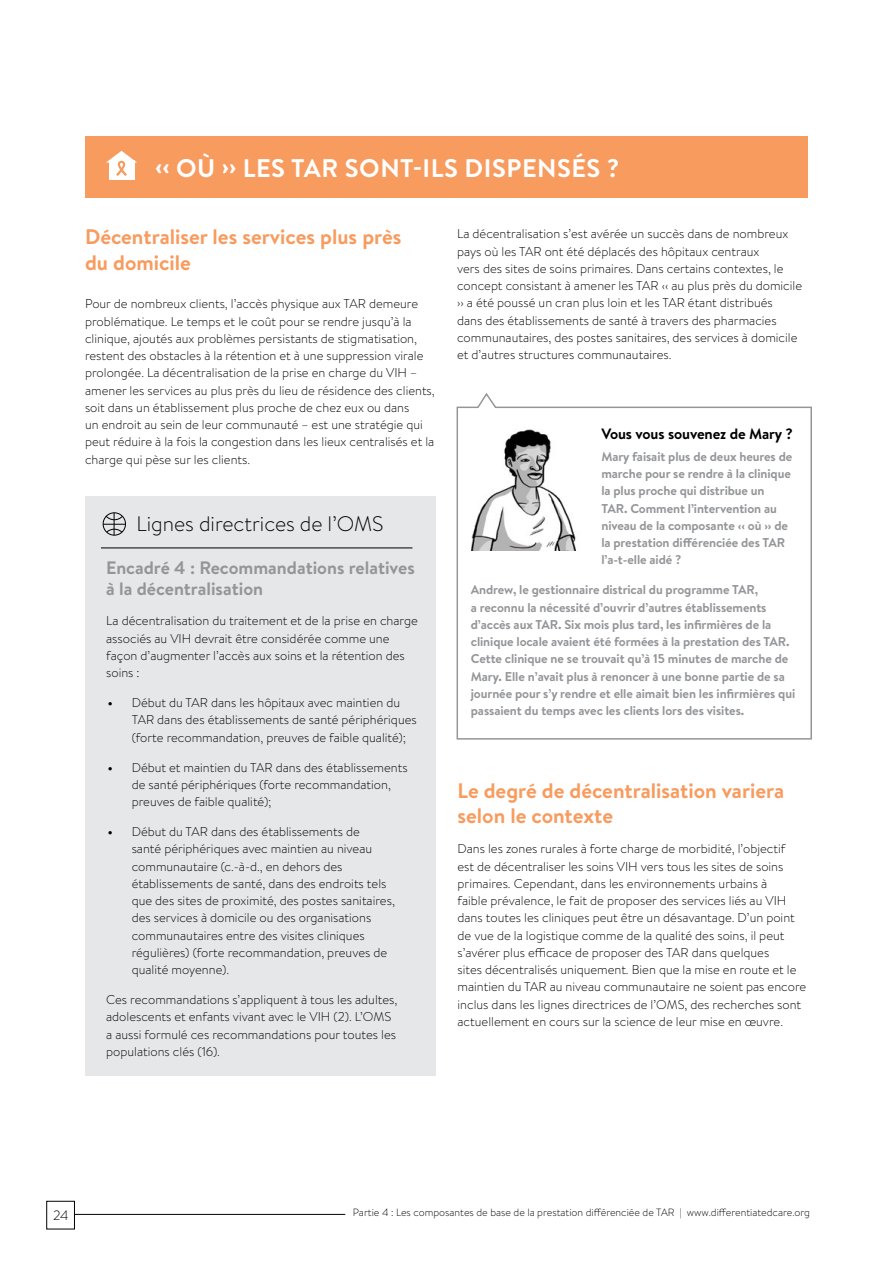
<style>
.page{position:relative;width:893px;height:1263px;background:#fff}
.page>*{position:absolute;margin:0;border:0;box-sizing:border-box;transform-origin:0 0}
.t1{font:700 25.5px "Brandon Text";letter-spacing:.02em;color:#fff}
.t2{font:700 21px/25.5px "Brandon Text";color:#f89b5e}
.t3{font:300 21px "Brandon Text";color:#000}
.t4{font:700 18px/21px "Brandon Text";color:#939598}
.t5{font:700 15px "Brandon Text";letter-spacing:-.01em;color:#000}
.t6{font:300 13.5px "Brandon Text";color:#000}
.t7{font:300 12.75px/17.2px "Brandon Text";color:#000}
.t8{font:700 12.75px/17.2px "Brandon Text";letter-spacing:-.01em;color:#939598}
.t9{font:300 10.5px "Brandon Text";color:#000}
.s1{font-weight:700}
</style>
<div class="page">
<svg style="left:456px;top:393px;width:356px;height:347px"></svg>
<div style="left:86px;top:136px;width:722px;height:61px;background:#f89b5e"></div>
<div style="left:109px;top:160px;width:25px;height:20px;background:#fff"></div>
<svg style="left:106px;top:151px;width:31px;height:25px"></svg>
<div style="left:85px;top:496px;width:351px;height:580px;background:#e6e7e8"></div>
<div style="left:103px;top:512px;width:23px;height:23px;border:1px solid #000;border-radius:50%"></div>
<svg style="left:103px;top:513px;width:23px;height:22px"></svg>
<hr style="left:101px;top:547px;width:311px;height:1px;background:#000">
<img style="left:467px;top:424px;width:122px;height:127px">
<div style="left:47px;top:1201px;width:28px;height:28px;border:1px solid #000"></div>
<hr style="left:74px;top:1214px;width:271px;height:1px;background:#000">
<h1 class="t1" style="left:155px;top:150px;width:466px">‹‹ OÙ ›› LES TAR SONT-ILS DISPENSÉS ?</h1>
<h2 class="t2" style="left:85px;top:224px;width:318px">Décentraliser les services plus près du domicile</h2>
<p class="t7" style="left:85px;top:295px;width:351px">Pour de nombreux clients, l’accès physique aux TAR demeure problématique. Le temps et le coût pour se rendre jusqu’à la clinique, ajoutés aux problèmes persistants de stigmatisation, restent des obstacles à la rétention et à une suppression virale prolongée. La décentralisation de la prise en charge du VIH – amener les services au plus près du lieu de résidence des clients, soit dans un établissement plus proche de chez eux ou dans<br>un endroit au sein de leur communauté – est une stratégie qui peut réduire à la fois la congestion dans les lieux centralisés et la charge qui pèse sur les clients.</p>
<h2 class="t3" style="left:136px;top:509px;width:249px">Lignes directrices de l’OMS</h2>
<h3 class="t4" style="left:106px;top:557px;width:310px">Encadré 4 : Recommandations relatives à la décentralisation</h3>
<p class="t7" style="left:106px;top:612px;width:313px">La décentralisation du traitement et de la prise en charge associés au VIH devrait être considérée comme une façon d’augmenter l’accès aux soins et la rétention des soins :</p>
<p class="t7" style="left:132px;top:694px;width:287px;text-indent:-24px"><span class="s1">•</span> Début du TAR dans les hôpitaux avec maintien du<br>TAR dans des établissements de santé périphériques (forte recommandation, preuves de faible qualité);</p>
<p class="t7" style="left:132px;top:758px;width:277px;text-indent:-24px"><span class="s1">•</span> Début et maintien du TAR dans des établissements de santé périphériques (forte recommandation, preuves de faible qualité);</p>
<p class="t7" style="left:132px;top:823px;width:265px;text-indent:-24px"><span class="s1">•</span> Début du TAR dans des établissements de<br>santé périphériques avec maintien au niveau communautaire (c.-à-d., en dehors des établissements de santé, dans des endroits tels que des sites de proximité, des postes sanitaires, des services à domicile ou des organisations communautaires entre des visites cliniques régulières) (forte recommandation, preuves de qualité moyenne).</p>
<p class="t7" style="left:106px;top:991px;width:293px">Ces recommandations s’appliquent à tous les adultes, adolescents et enfants vivant avec le VIH (2). L’OMS a aussi formulé ces recommandations pour toutes les populations clés (16).</p>
<p class="t7" style="left:457px;top:225px;width:347px">La décentralisation s’est avérée un succès dans de nombreux pays où les TAR ont été déplacés des hôpitaux centraux<br>vers des sites de soins primaires. Dans certains contextes, le concept consistant à amener les TAR ‹‹ au plus près du domicile ›› a été poussé un cran plus loin et les TAR étant distribués<br>dans des établissements de santé à travers des pharmacies communautaires, des postes sanitaires, des services à domicile et d’autres structures communautaires.</p>
<p class="t5" style="left:601px;top:424px;width:193px">Vous vous souvenez de Mary ?</p>
<p class="t8" style="left:601px;top:448px;width:192px">Mary faisait plus de deux heures de marche pour se rendre à la clinique la plus proche qui distribue un<br>TAR. Comment l’intervention au niveau de la composante ‹‹ où ›› de la prestation différenciée des TAR l’a-t-elle aidé ?</p>
<p class="t8" style="left:471px;top:581px;width:326px">Andrew, le gestionnaire districal du programme TAR,<br>a reconnu la nécessité d’ouvrir d’autres établissements d’accès aux TAR. Six mois plus tard, les infirmières de la clinique locale avaient été formées à la prestation des TAR.<br>Cette clinique ne se trouvait qu’à 15 minutes de marche de Mary. Elle n’avait plus à renoncer à une bonne partie de sa journée pour s’y rendre et elle aimait bien les infirmières qui passaient du temps avec les clients lors des visites.</p>
<h2 class="t2" style="left:458px;top:777px;width:328px">Le degré de décentralisation variera selon le contexte</h2>
<p class="t7" style="left:458px;top:840px;width:350px">Dans les zones rurales à forte charge de morbidité, l’objectif<br>est de décentraliser les soins VIH vers tous les sites de soins primaires. Cependant, dans les environnements urbains à<br>faible prévalence, le fait de proposer des services liés au VIH dans toutes les cliniques peut être un désavantage. D’un point de vue de la logistique comme de la qualité des soins, il peut s’avérer plus efficace de proposer des TAR dans quelques<br>sites décentralisés uniquement. Bien que la mise en route et le maintien du TAR au niveau communautaire ne soient pas encore inclus dans les lignes directrices de l’OMS, des recherches sont actuellement en cours sur la science de leur mise en œuvre.</p>
<p class="t6" style="left:53px;top:1206px;width:17px">24</p>
<p class="t9" style="left:353px;top:1205px;width:459px">Partie 4 : Les composantes de base de la prestation différenciée de TAR | www.differentiatedcare.org</p>
</div>
